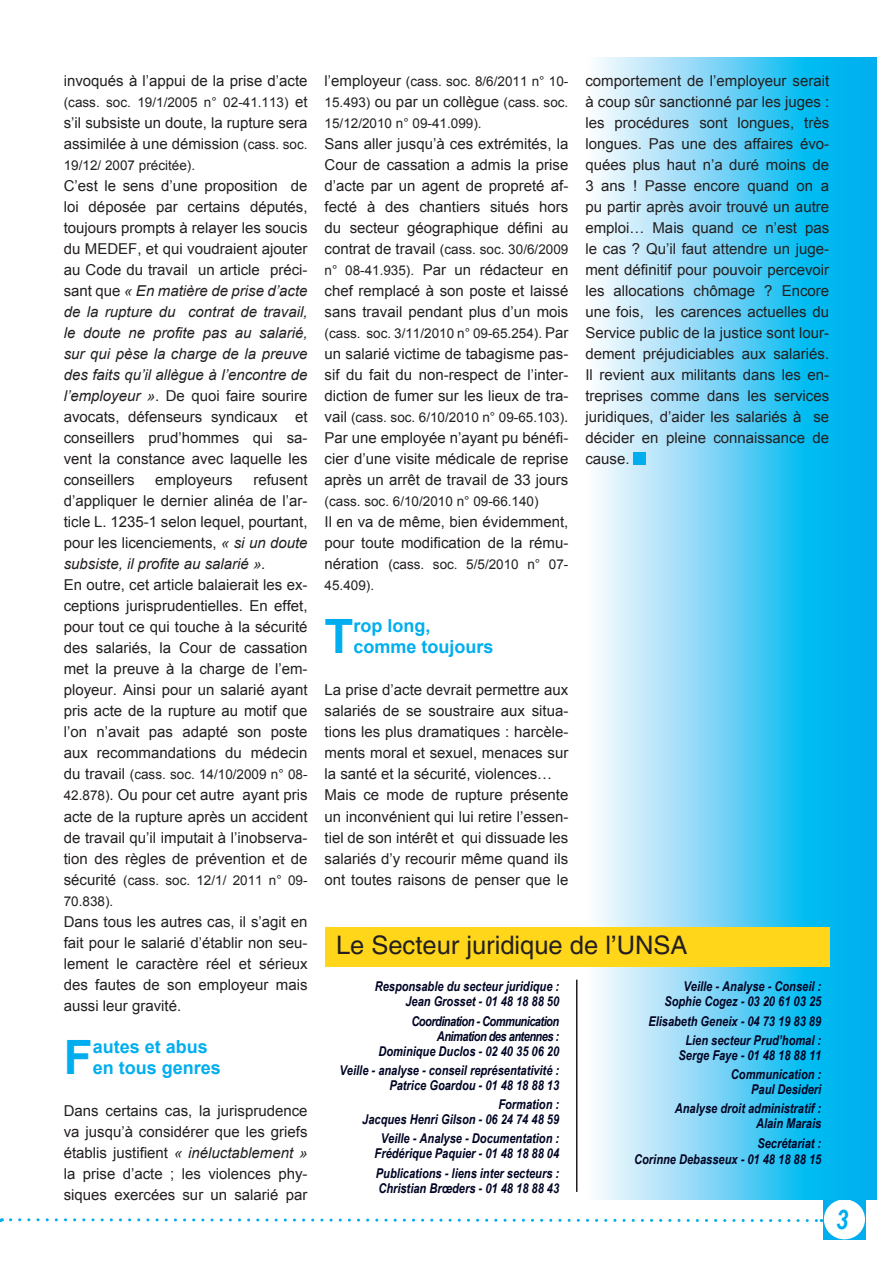
<style>
.page{position:relative;width:893px;height:1263px;background:#fff}
.page>*{position:absolute;margin:0;border:0;box-sizing:border-box;transform-origin:0 0}
.t1{font:700 47.4px "Arial";color:#00aeef}
.t2{font:italic 700 27px "Arial Narrow";color:#00aeef}
.t3{font:25.5px "Helvetica LT Std";color:#231f20}
.t4{font:700 18px/21px "Arial";color:#00aeef}
.t5{font:15px/21px "Arial";color:#231f20;text-align:justify}
.t6{font:italic 700 13.5px/15px "Arial Narrow";color:#000424;text-align:right}
.t7{font:13.5px/21px "Arial";color:#231f20}
.t8{font:italic 700 13.5px/15px "Arial Narrow";letter-spacing:-.04em;color:#000424;text-align:right}
.s1{font-size:15px}
.s2{font-size:13.5px}
.s3{font-style:italic}
</style>
<div class="page">
<div style="left:823px;top:1199px;width:43px;height:41px;background:#00aeef"></div>
<div style="left:824px;top:1199px;width:41px;height:40px;background:#fff;border-radius:50%"></div>
<svg style="left:0;top:1218px;width:822px;height:5px"></svg>
<svg style="left:586px;top:57px;width:290px;height:1142px;background:#6ad2f5"></svg>
<div style="left:325px;top:927px;width:504px;height:39px;background:#ffd619"></div>
<hr style="left:576px;top:980px;width:1px;height:212px;background:#231f20">
<div style="left:634px;top:452px;width:12px;height:13px;background:#00aeef"></div>
<p class="t5" style="left:64px;top:71px;width:245px">invoqués à l’appui de la prise d’acte</p>
<p class="t7" style="left:64px;top:92px;width:245px">(cass. soc. 19/1/2005 n° 02-41.113) <span class="s1">et</span></p>
<p class="t5" style="left:64px;top:113px;width:245px">s’il subsiste un doute, la rupture sera assimilée à une démission <span class="s2">(cass. soc.</span></p>
<p class="t7" style="left:64px;top:155px;width:133px">19/12/ 2007 précitée).</p>
<p class="t5" style="left:64px;top:176px;width:245px">C’est le sens d’une proposition de loi déposée par certains députés, toujours prompts à relayer les soucis du MEDEF, et qui voudraient ajouter au Code du travail un article préci&shy;sant que <span class="s3">« En matière de prise d’acte de la rupture du contrat de travail, le doute ne profite pas au salarié, sur qui pèse la charge de la preuve des faits qu’il allègue à l’encontre de l’employeur »</span>. De quoi faire sourire avocats, défenseurs syndicaux et conseillers prud’hommes qui sa&shy;vent la constance avec laquelle les conseillers</p>
<p class="t5" style="left:64px;top:470px;width:245px;text-indent:190px">refusent d’appliquer le dernier alinéa de l’ar&shy;ticle L. 1235-1 selon lequel, pourtant, pour les licenciements, <span class="s3">« si un doute subsiste, il profite au salarié ».</span></p>
<p class="t5" style="left:64px;top:575px;width:245px">En outre, cet article balaierait les ex&shy;ceptions jurisprudentielles. En effet, pour tout ce qui touche à la sécurité des salariés, la Cour de cassation met la preuve à la charge de l’em&shy;ployeur. Ainsi pour un salarié ayant pris acte de la rupture au motif que l’on n’avait pas adapté son poste aux recommandations du médecin</p>
<p class="t7" style="left:64px;top:764px;width:245px"><span class="s1">du travail</span> (cass. soc. 14/10/2009 n° 08-</p>
<p class="t5" style="left:64px;top:785px;width:245px"><span class="s2">42.878)</span>. Ou pour cet autre ayant pris acte de la rupture après un accident de travail qu’il imputait à l’inobserva&shy;tion des règles de prévention et de</p>
<p class="t7" style="left:64px;top:869px;width:245px"><span class="s1">sécurité</span> (cass. soc. 12/1/ 2011 n° 09-<br>70.838).</p>
<p class="t5" style="left:64px;top:911px;width:245px">Dans tous les autres cas, il s’agit en fait pour le salarié d’établir non seu&shy;lement le caractère réel et sérieux des fautes de son employeur mais aussi leur gravité.</p>
<p class="t1" style="left:64px;top:1026px;width:30px">F</p>
<p class="t4" style="left:93px;top:1036px;width:130px">autes et abus en tous genres</p>
<p class="t5" style="left:64px;top:1100px;width:245px">Dans certains cas, la jurisprudence va jusqu’à considérer que les griefs établis justifient <span class="s3">« inéluctablement » </span>la prise d’acte ; les violences phy&shy;siques exercées sur un salarié par</p>
<p class="t5" style="left:155px;top:470px;width:79px">employeurs</p>
<p class="t7" style="left:325px;top:71px;width:245px;text-align:justify"><span class="s1">l’employeur</span> (cass. soc. 8/6/2011 n° 10- 15.493) <span class="s1">ou par un collègue</span> (cass. soc.<br>15/12/2010 n° 09-41.099).</p>
<p class="t5" style="left:325px;top:134px;width:245px">Sans aller jusqu’à ces extrémités, la Cour de cassation a admis la prise d’acte par un agent de propreté af&shy;fecté à des chantiers situés hors du secteur géographique défini au</p>
<p class="t7" style="left:325px;top:239px;width:245px"><span class="s1">contrat de travail</span> (cass. soc. 30/6/2009</p>
<p class="t5" style="left:325px;top:260px;width:245px"><span class="s2">n° 08-41.935).</span> Par un rédacteur en chef remplacé à son poste et laissé sans travail pendant plus d’un mois</p>
<p class="t7" style="left:325px;top:323px;width:245px">(cass. soc. 3/11/2010 n° 09-65.254). <span class="s1">Par</span></p>
<p class="t5" style="left:325px;top:344px;width:245px">un salarié victime de tabagisme pas&shy;sif du fait du non-respect de l’inter&shy;diction de fumer sur les lieux de tra-</p>
<p class="t7" style="left:325px;top:407px;width:245px"><span class="s1">vail</span> (cass. soc. 6/10/2010 n° 09-65.103)<span class="s1">.</span></p>
<p class="t5" style="left:325px;top:428px;width:245px">Par une employée n’ayant pu bénéfi&shy;cier d’une visite médicale de reprise après un arrêt de travail de 33 jours</p>
<p class="t7" style="left:325px;top:491px;width:216px">(cass. soc. 6/10/2010 n° 09-66.140)</p>
<p class="t5" style="left:325px;top:512px;width:245px">Il en va de même, bien évidemment, pour toute modification de la rému-</p>
<p class="t7" style="left:325px;top:554px;width:245px"><span class="s1">nération</span> (cass. soc. 5/5/2010 n° 07-<br>45.409).</p>
<p class="t1" style="left:325px;top:606px;width:30px">T</p>
<p class="t4" style="left:353px;top:616px;width:142px">rop long, comme toujours</p>
<p class="t5" style="left:325px;top:680px;width:245px">La prise d’acte devrait permettre aux salariés de se soustraire aux situa&shy;tions les plus dramatiques : harcèle&shy;ments moral et sexuel, menaces sur la santé et la sécurité, violences…</p>
<p class="t5" style="left:325px;top:785px;width:245px">Mais ce mode de rupture présente un inconvénient qui lui retire l’essen&shy;tiel de son intérêt et qui dissuade les salariés d’y recourir même quand ils ont toutes raisons de penser que le</p>
<p class="t5" style="left:585px;top:71px;width:245px">comportement de l’employeur serait à coup sûr sanctionné par les juges : les procédures sont longues, très longues. Pas une des affaires évo&shy;quées plus haut n’a duré moins de 3 ans ! Passe encore quand on a pu partir après avoir trouvé un autre emploi… Mais quand ce n’est pas le cas ? Qu’il faut attendre un juge&shy;ment définitif pour pouvoir percevoir les allocations chômage ? Encore une fois, les carences actuelles du Service public de la justice sont lour&shy;dement préjudiciables aux salariés.<br>Il revient aux militants dans les en&shy;treprises comme dans les services juridiques, d’aider les salariés à se décider en pleine connaissance de cause.</p>
<p class="t3" style="left:336px;top:930px;width:353px">Le Secteur juridique de l’UNSA</p>
<p class="t6" style="left:375px;top:978px;width:186px">Responsable du secteur juridique :<br>Jean Grosset - 01 48 18 88 50</p>
<p class="t8" style="left:378px;top:1013px;width:182px">Coordination - Communication<br>Animation des antennes :<br>Dominique Duclos - 02 40 35 06 20</p>
<p class="t6" style="left:340px;top:1062px;width:221px">Veille - analyse - conseil représentativité :<br>Patrice Goardou - 01 48 18 88 13</p>
<p class="t6" style="left:362px;top:1096px;width:198px">Formation :<br>Jacques Henri Gilson - 06 24 74 48 59</p>
<p class="t6" style="left:375px;top:1130px;width:186px;text-align:center">Veille - Analyse - Documentation :<br>Frédérique Paquier - 01 48 18 88 04</p>
<p class="t6" style="left:376px;top:1165px;width:185px;text-align:left">Publications - liens inter secteurs :<br>Christian Brœders - 01 48 18 88 43</p>
<p class="t6" style="left:664px;top:978px;width:158px">Veille - Analyse - Conseil :<br>Sophie Cogez - 03 20 61 03 25</p>
<p class="t6" style="left:648px;top:1013px;width:174px">Elisabeth Geneix - 04 73 19 83 89</p>
<p class="t6" style="left:678px;top:1032px;width:144px;text-align:center">Lien secteur Prud’homal :<br>Serge Faye - 01 48 18 88 11</p>
<p class="t6" style="left:731px;top:1066px;width:92px">Communication :<br>Paul Desideri</p>
<p class="t6" style="left:675px;top:1100px;width:148px">Analyse droit administratif :<br>Alain Marais</p>
<p class="t6" style="left:634px;top:1134px;width:189px;line-height:16.5px">Secrétariat :<br>Corinne Debasseux - 01 48 18 88 15</p>
<p class="t2" style="left:836px;top:1199px;width:14px">3</p>
</div>
